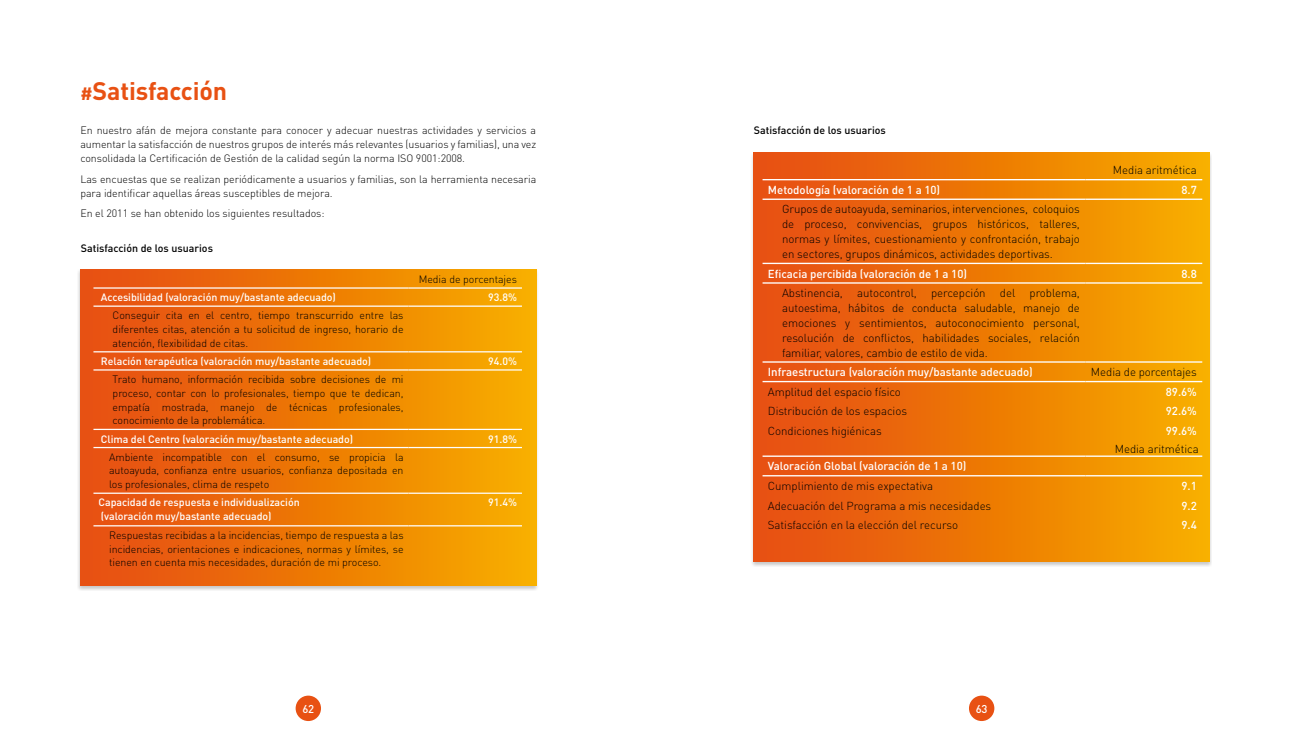
<style>
.page{position:relative;width:1290px;height:745px;background:#fff}
.page>*{position:absolute;margin:0;border:0;box-sizing:border-box;transform-origin:0 0}
.t1{font:700 25px "DIN Pro";letter-spacing:-.005em;color:#e85113}
.t2{font:300 11.5px/14.9px "DIN Pro";letter-spacing:-.005em;color:#000;text-align:justify}
.t3{font:500 11.5px "DIN Pro";letter-spacing:-.005em;color:#fff}
.t4{font:500 11.25px "DIN Pro";color:#fff}
.t5{font:300 10.62px/13.8px "DIN Pro";letter-spacing:-.005em;color:#000;text-align:justify}
.t6{font:500 10.62px/13.8px "DIN Pro";letter-spacing:-.005em;color:#fff}
.t7{font:500 10.62px "DIN Pro";color:#000}
.s1{font-size:17.5px}
</style>
<div class="page">
<div style="left:296px;top:695px;width:25px;height:25px;background:#e85113;border-radius:50%"></div>
<div style="left:969px;top:695px;width:25px;height:25px;background:#e85113;border-radius:50%"></div>
<div style="left:77px;top:269px;width:462px;height:321px;background:#000;opacity:.22"></div>
<div style="left:80px;top:269px;width:456px;height:316px;background:linear-gradient(to right,#e54a13,#f7ad00)"></div>
<hr style="left:93px;top:287px;width:315px;height:1px;background:#fff">
<hr style="left:408px;top:287px;width:114px;height:1px;background:#fff">
<hr style="left:93px;top:305px;width:315px;height:1px;background:#fff">
<hr style="left:408px;top:305px;width:114px;height:1px;background:#fff">
<hr style="left:93px;top:351px;width:315px;height:1px;background:#fff">
<hr style="left:408px;top:351px;width:114px;height:1px;background:#fff">
<hr style="left:93px;top:369px;width:315px;height:1px;background:#fff">
<hr style="left:408px;top:369px;width:114px;height:1px;background:#fff">
<hr style="left:93px;top:492px;width:315px;height:1px;background:#fff">
<hr style="left:408px;top:492px;width:114px;height:1px;background:#fff">
<hr style="left:93px;top:525px;width:315px;height:1px;background:#fff">
<hr style="left:408px;top:525px;width:114px;height:1px;background:#fff">
<hr style="left:93px;top:428px;width:315px;height:2px;background:#fff">
<hr style="left:408px;top:428px;width:114px;height:2px;background:#fff">
<hr style="left:93px;top:446px;width:315px;height:2px;background:#fff">
<hr style="left:408px;top:446px;width:114px;height:2px;background:#fff">
<div style="left:751px;top:152px;width:461px;height:414px;background:#000;opacity:.22"></div>
<div style="left:754px;top:153px;width:455px;height:408px;background:linear-gradient(to right,#e54a13,#f7ad00)"></div>
<hr style="left:762px;top:179px;width:323px;height:1px;background:#fff">
<hr style="left:1085px;top:179px;width:117px;height:1px;background:#fff">
<hr style="left:762px;top:198px;width:323px;height:2px;background:#fff">
<hr style="left:1085px;top:198px;width:117px;height:2px;background:#fff">
<hr style="left:762px;top:262px;width:323px;height:2px;background:#fff">
<hr style="left:1085px;top:262px;width:117px;height:2px;background:#fff">
<hr style="left:762px;top:282px;width:323px;height:1px;background:#fff">
<hr style="left:1085px;top:282px;width:117px;height:1px;background:#fff">
<hr style="left:762px;top:361px;width:323px;height:1px;background:#fff">
<hr style="left:1085px;top:361px;width:117px;height:1px;background:#fff">
<hr style="left:762px;top:380px;width:323px;height:2px;background:#fff">
<hr style="left:1085px;top:380px;width:117px;height:2px;background:#fff">
<hr style="left:762px;top:455px;width:323px;height:1px;background:#fff">
<hr style="left:1085px;top:455px;width:117px;height:1px;background:#fff">
<hr style="left:762px;top:475px;width:323px;height:1px;background:#fff">
<hr style="left:1085px;top:475px;width:117px;height:1px;background:#fff">
<h1 class="t1" style="left:80px;top:74px;width:148px"><span class="s1">#</span>Satisfacción</h1>
<p class="t5" style="left:80px;top:123px;width:457px">En nuestro afán de mejora constante para conocer y adecuar nuestras actividades y servicios a aumentar la satisfacción de nuestros grupos de interés más relevantes (usuarios y familias), una vez consolidada la Certificación de Gestión de la calidad según la norma ISO 9001:2008.</p>
<p class="t5" style="left:80px;top:171px;width:457px">Las encuestas que se realizan periódicamente a usuarios y familias, son la herramienta necesaria para identificar aquellas áreas susceptibles de mejora.</p>
<p class="t5" style="left:80px;top:206px;width:246px">En el 2011 se han obtenido los siguientes resultados:</p>
<p class="t7" style="left:81px;top:241px;width:134px">Satisfacción de los usuarios</p>
<p class="t5" style="left:419px;top:272px;width:100px">Media de porcentajes</p>
<p class="t6" style="left:101px;top:290px;width:236px">Accesibilidad (valoración muy/bastante adecuado)</p>
<p class="t6" style="left:488px;top:290px;width:30px">93.8%</p>
<p class="t5" style="left:113px;top:308px;width:292px">Conseguir cita en el centro, tiempo transcurrido entre las diferentes citas, atención a tu solicitud de ingreso, horario de atención, flexibilidad de citas.</p>
<p class="t6" style="left:101px;top:353px;width:272px">Relación terapéutica (valoración muy/bastante adecuado)</p>
<p class="t6" style="left:488px;top:353px;width:30px">94.0%</p>
<p class="t5" style="left:113px;top:371px;width:292px">Trato humano, información recibida sobre decisiones de mi proceso, contar con lo profesionales, tiempo que te dedican, empatía mostrada, manejo de técnicas profesionales, conocimiento de la problemática.</p>
<p class="t6" style="left:101px;top:431px;width:254px">Clima del Centro (valoración muy/bastante adecuado)</p>
<p class="t6" style="left:488px;top:431px;width:30px">91.8%</p>
<p class="t5" style="left:109px;top:449px;width:296px">Ambiente incompatible con el consumo, se propicia la autoayuda, confianza entre usuarios, confianza depositada en los profesionales, clima de respeto</p>
<p class="t6" style="left:98px;top:495px;width:203px">Capacidad de respuesta e individualización (valoración muy/bastante adecuado)</p>
<p class="t6" style="left:488px;top:495px;width:30px">91.4%</p>
<p class="t5" style="left:109px;top:527px;width:296px">Respuestas recibidas a la incidencias, tiempo de respuesta a las incidencias, orientaciones e indicaciones, normas y límites, se tienen en cuenta mis necesidades, duración de mi proceso.</p>
<p class="t7" style="left:754px;top:123px;width:134px">Satisfacción de los usuarios</p>
<p class="t2" style="left:1113px;top:162px;width:85px">Media aritmética</p>
<p class="t3" style="left:768px;top:182px;width:174px">Metodología (valoración de 1 a 10)</p>
<p class="t3" style="left:1181px;top:182px;width:17px">8.7</p>
<p class="t2" style="left:782px;top:201px;width:299px">Grupos de autoayuda, seminarios, intervenciones, coloquios de proceso, convivencias, grupos históricos, talleres, normas y límites, cuestionamiento y confrontación, trabajo en sectores, grupos dinámicos, actividades deportivas.</p>
<p class="t3" style="left:768px;top:265px;width:201px">Eficacia percibida (valoración de 1 a 10)</p>
<p class="t3" style="left:1181px;top:265px;width:17px">8.8</p>
<p class="t2" style="left:782px;top:285px;width:299px">Abstinencia, autocontrol, percepción del problema, autoestima, hábitos de conducta saludable, manejo de emociones y sentimientos, autoconocimiento personal, resolución de conflictos, habilidades sociales, relación familiar, valores, cambio de estilo de vida.</p>
<p class="t3" style="left:768px;top:364px;width:266px">Infraestructura (valoración muy/bastante adecuado)</p>
<p class="t2" style="left:1091px;top:364px;width:107px">Media de porcentajes</p>
<p class="t2" style="left:768px;top:383px;width:134px">Amplitud del espacio físico</p>
<p class="t3" style="left:1166px;top:383px;width:32px">89.6%</p>
<p class="t2" style="left:768px;top:403px;width:141px">Distribución de los espacios</p>
<p class="t3" style="left:1166px;top:403px;width:32px">92.6%</p>
<p class="t2" style="left:768px;top:422px;width:115px">Condiciones higiénicas</p>
<p class="t3" style="left:1166px;top:422px;width:32px">99.6%</p>
<p class="t2" style="left:1115px;top:440px;width:85px">Media aritmética</p>
<p class="t3" style="left:768px;top:458px;width:200px">Valoración Global (valoración de 1 a 10)</p>
<p class="t2" style="left:768px;top:477px;width:167px">Cumplimiento de mis expectativa</p>
<p class="t3" style="left:1181px;top:477px;width:17px">9.1</p>
<p class="t2" style="left:768px;top:497px;width:225px">Adecuación del Programa a mis necesidades</p>
<p class="t3" style="left:1181px;top:497px;width:17px">9.2</p>
<p class="t2" style="left:768px;top:516px;width:192px">Satisfacción en la elección del recurso</p>
<p class="t3" style="left:1181px;top:516px;width:17px">9.4</p>
<p class="t4" style="left:302px;top:700px;width:13px">62</p>
<p class="t4" style="left:976px;top:700px;width:13px">63</p>
</div>
